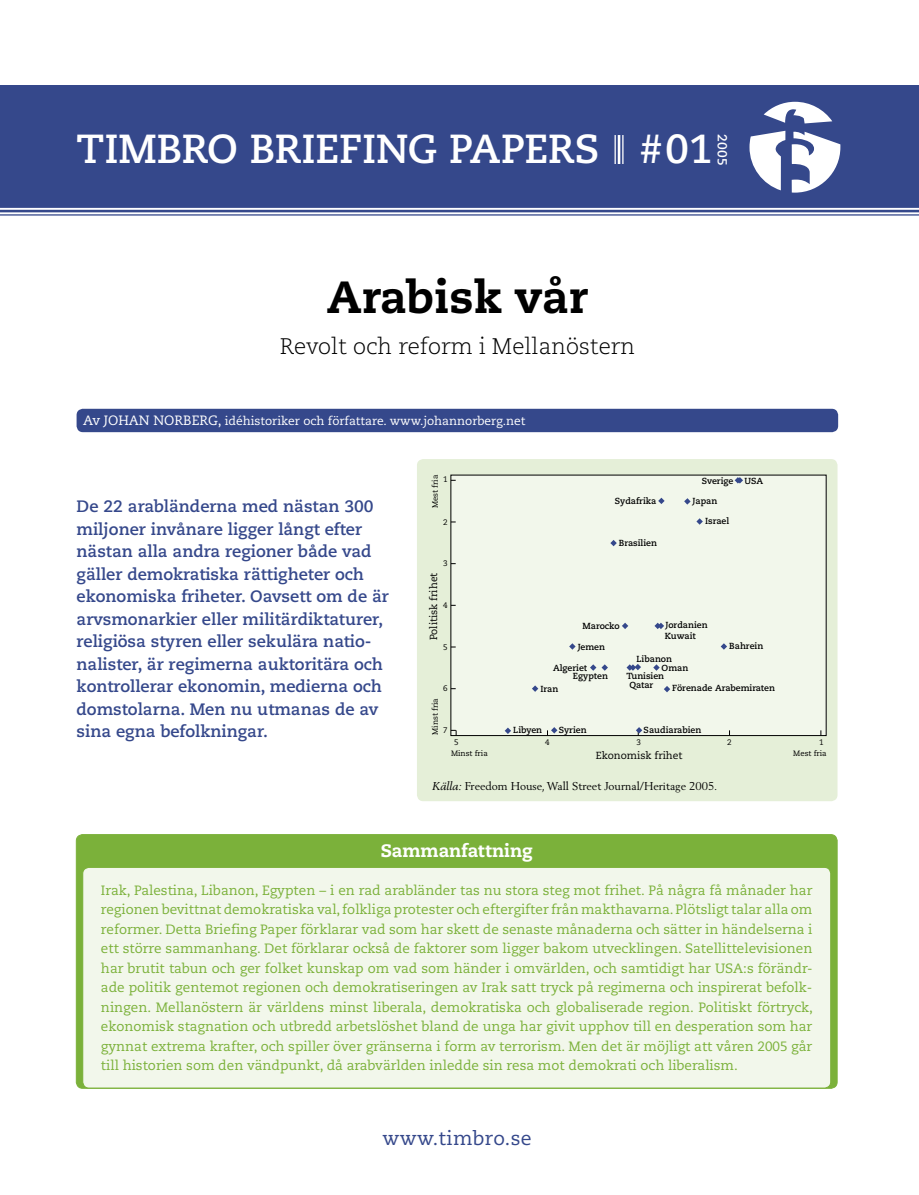
<style>
.page{position:relative;width:919px;height:1195px;background:#fff}
.page>*{position:absolute;margin:0;border:0;box-sizing:border-box;transform-origin:0 0}
.t1{font:800 45px "Caecilia";color:#000}
.t2{font:700 40.5px "Caecilia";letter-spacing:-.005em;color:#fff}
.t3{font:300 22.5px "Caecilia";color:#000}
.t4{font:19.5px "Caecilia";letter-spacing:.02em;color:#35488b}
.t5{font:800 18px "Caecilia";letter-spacing:-.01em;color:#fff}
.t6{font:700 16.5px/22.5px "Caecilia";color:#35488b}
.t7{font:13.5px/19.5px "Caecilia";color:#7bb13a;text-align:justify}
.t8{font:700 13.05px "Caecilia";color:#fff}
.t9{font:12px "Caecilia";color:#fff}
.t10{font:11.25px "Berling";color:#000}
.t11{font:10.35px "Caecilia";color:#000}
.t12{font:700 8.85px/10.9px "Caecilia";color:#000}
.t13{font:8.1px "Caecilia";color:#000}
.t14{font:7.65px "Caecilia";color:#000}
.s1{font-size:13.5px}
.s2{font-style:italic}
</style>
<div class="page">
<div style="left:76px;top:834px;width:761px;height:254px;background:#7bb13a"></div>
<div style="left:82px;top:866px;width:749px;height:222px;background:#f2f7eb"></div>
<div style="left:77px;top:409px;width:761px;height:23px;background:#35488b"></div>
<div style="left:417px;top:459px;width:420px;height:342px;background:#e5efd8"></div>
<div style="left:451px;top:475px;width:375px;height:260px;background:#f2f7eb"></div>
<div style="left:450px;top:475px;width:376px;height:261px;border:1px solid #000"></div>
<svg style="left:451px;top:730px;width:6px;height:5px"></svg>
<svg style="left:653px;top:664px;width:6px;height:7px"></svg>
<svg style="left:720px;top:643px;width:7px;height:7px"></svg>
<svg style="left:610px;top:540px;width:6px;height:6px"></svg>
<svg style="left:504px;top:727px;width:7px;height:7px"></svg>
<svg style="left:622px;top:623px;width:6px;height:6px"></svg>
<svg style="left:664px;top:686px;width:6px;height:6px"></svg>
<svg style="left:532px;top:685px;width:6px;height:7px"></svg>
<svg style="left:654px;top:623px;width:10px;height:6px"></svg>
<svg style="left:635px;top:727px;width:7px;height:8px"></svg>
<svg style="left:684px;top:498px;width:6px;height:7px"></svg>
<svg style="left:590px;top:664px;width:18px;height:7px"></svg>
<svg style="left:547px;top:727px;width:10px;height:8px"></svg>
<svg style="left:569px;top:643px;width:6px;height:7px"></svg>
<svg style="left:696px;top:518px;width:6px;height:7px"></svg>
<svg style="left:734px;top:477px;width:9px;height:6px"></svg>
<svg style="left:626px;top:664px;width:15px;height:7px"></svg>
<svg style="left:658px;top:498px;width:6px;height:6px"></svg>
<svg style="left:0;top:209px;width:918px;height:4px;background:#c4cadd"></svg>
<hr style="left:0;top:207px;width:918px;height:1px;background:#35488b">
<hr style="left:0;top:210px;width:918px;height:2px;background:#35488b">
<hr style="left:0;top:214px;width:918px;height:2px;background:#35488b">
<div style="left:0;top:85px;width:918px;height:122px;background:#35488b"></div>
<svg style="left:791px;top:131px;width:49px;height:62px"></svg>
<svg style="left:763px;top:102px;width:69px;height:21px"></svg>
<svg style="left:749px;top:131px;width:36px;height:59px"></svg>
<svg style="left:615px;top:135px;width:6px;height:29px"></svg>
<svg style="left:622px;top:135px;width:1px;height:29px"></svg>
<hr style="left:617px;top:135px;width:3px;height:29px;background:#fff">
<svg style="left:614px;top:135px;width:1px;height:29px"></svg>
<h2 class="t2" style="left:77px;top:125px;width:637px">TIMBRO BRIEFING PAPERS #01</h2>
<p class="t8" style="left:730px;top:134px;width:33px;rotate:90deg">2005</p>
<h1 class="t1" style="left:327px;top:270px;width:262px">Arabisk vår</h1>
<h3 class="t3" style="left:280px;top:333px;width:357px">Revolt och reform i Mellanöstern</h3>
<p class="t9" style="left:83px;top:414px;width:443px"><span class="s1">Av JOHAN NORBERG,</span> idéhistoriker och författare. www.johannorberg.net</p>
<p class="t6" style="left:77px;top:496px;width:314px">De 22 arabländerna med nästan 300 miljoner invånare ligger långt efter nästan alla andra regioner både vad gäller demokratiska rättigheter och ekonomiska friheter. Oavsett om de är arvsmonarkier eller militärdiktaturer, religiösa styren eller sekulära natio&shy;nalister, är regimerna auktoritära och kontrollerar ekonomin, medierna och domstolarna. Men nu utmanas de av sina egna befolkningar.</p>
<p class="t14" style="left:430px;top:508px;width:35px;rotate:-90deg">Mest fria</p>
<p class="t13" style="left:443px;top:474px;width:6px">1</p>
<p class="t13" style="left:443px;top:517px;width:6px">2</p>
<p class="t13" style="left:443px;top:559px;width:6px">3</p>
<p class="t11" style="left:427px;top:640px;width:69px;rotate:-90deg">Politisk frihet</p>
<p class="t13" style="left:443px;top:601px;width:6px">4</p>
<p class="t13" style="left:443px;top:643px;width:6px">5</p>
<p class="t13" style="left:443px;top:684px;width:6px">6</p>
<p class="t14" style="left:430px;top:735px;width:38px;rotate:-90deg">Minst fria</p>
<p class="t13" style="left:443px;top:726px;width:6px">7</p>
<p class="t13" style="left:454px;top:737px;width:6px">5</p>
<p class="t14" style="left:451px;top:749px;width:38px">Minst fria</p>
<p class="t12" style="left:614px;top:495px;width:43px">Sydafrika</p>
<p class="t12" style="left:619px;top:537px;width:40px">Brasilien</p>
<p class="t12" style="left:701px;top:475px;width:33px">Sverige</p>
<p class="t12" style="left:692px;top:496px;width:26px">Japan</p>
<p class="t12" style="left:705px;top:516px;width:26px">Israel</p>
<p class="t12" style="left:744px;top:475px;width:20px">USA</p>
<p class="t12" style="left:665px;top:620px;width:44px">Jordanien<br>Kuwait</p>
<p class="t12" style="left:636px;top:653px;width:37px">Libanon</p>
<p class="t12" style="left:582px;top:620px;width:39px">Marocko</p>
<p class="t12" style="left:729px;top:641px;width:35px">Bahrein</p>
<p class="t12" style="left:577px;top:641px;width:29px">Jemen</p>
<p class="t12" style="left:553px;top:662px;width:36px">Algeriet</p>
<p class="t12" style="left:661px;top:662px;width:28px">Oman</p>
<p class="t12" style="left:626px;top:671px;width:39px">Tunisien</p>
<p class="t12" style="left:573px;top:671px;width:37px">Egypten</p>
<p class="t12" style="left:629px;top:680px;width:25px">Qatar</p>
<p class="t12" style="left:540px;top:683px;width:19px">Iran</p>
<p class="t12" style="left:672px;top:683px;width:104px">Förenade Arabemiraten</p>
<p class="t12" style="left:513px;top:724px;width:30px">Libyen</p>
<p class="t13" style="left:545px;top:737px;width:6px">4</p>
<p class="t12" style="left:558px;top:724px;width:29px">Syrien</p>
<p class="t12" style="left:643px;top:724px;width:59px">Saudiarabien</p>
<p class="t13" style="left:636px;top:737px;width:6px">3</p>
<p class="t11" style="left:595px;top:749px;width:88px">Ekonomisk frihet</p>
<p class="t13" style="left:727px;top:737px;width:6px">2</p>
<p class="t10" style="left:432px;top:779px;width:286px"><span class="s2">Källa:</span> Freedom House, Wall Street Journal/Heritage 2005.</p>
<p class="t13" style="left:819px;top:737px;width:6px">1</p>
<p class="t14" style="left:793px;top:749px;width:35px">Mest fria</p>
<h3 class="t5" style="left:380px;top:839px;width:153px">Sammanfattning</h3>
<p class="t7" style="left:101px;top:880px;width:713px">Irak, Palestina, Libanon, Egypten – i en rad arabländer tas nu stora steg mot frihet. På några få månader har regionen bevittnat demokratiska val, folkliga protester och eftergifter från makthavarna. Plötsligt talar alla om reformer. Detta Briefing Paper förklarar vad som har skett de senaste månaderna och sätter in händelserna i ett större sammanhang. Det förklarar också de faktorer som ligger bakom utvecklingen. Satellittelevisionen har brutit tabun och ger folket kunskap om vad som händer i omvärlden, och samtidigt har USA:s förändr&shy;ade politik gentemot regionen och demokratiseringen av Irak satt tryck på regimerna och inspirerat befolk&shy;ningen. Mellanöstern är världens minst liberala, demokratiska och globaliserade region. Politiskt förtryck, ekonomisk stagnation och utbredd arbetslöshet bland de unga har givit upphov till en desperation som har gynnat extrema krafter, och spiller över gränserna i form av terrorism. Men det är möjligt att våren 2005 går till historien som den vändpunkt, då arabvärlden inledde sin resa mot demokrati och liberalism.</p>
<h3 class="t4" style="left:382px;top:1127px;width:151px">www.timbro.se</h3>
</div>
